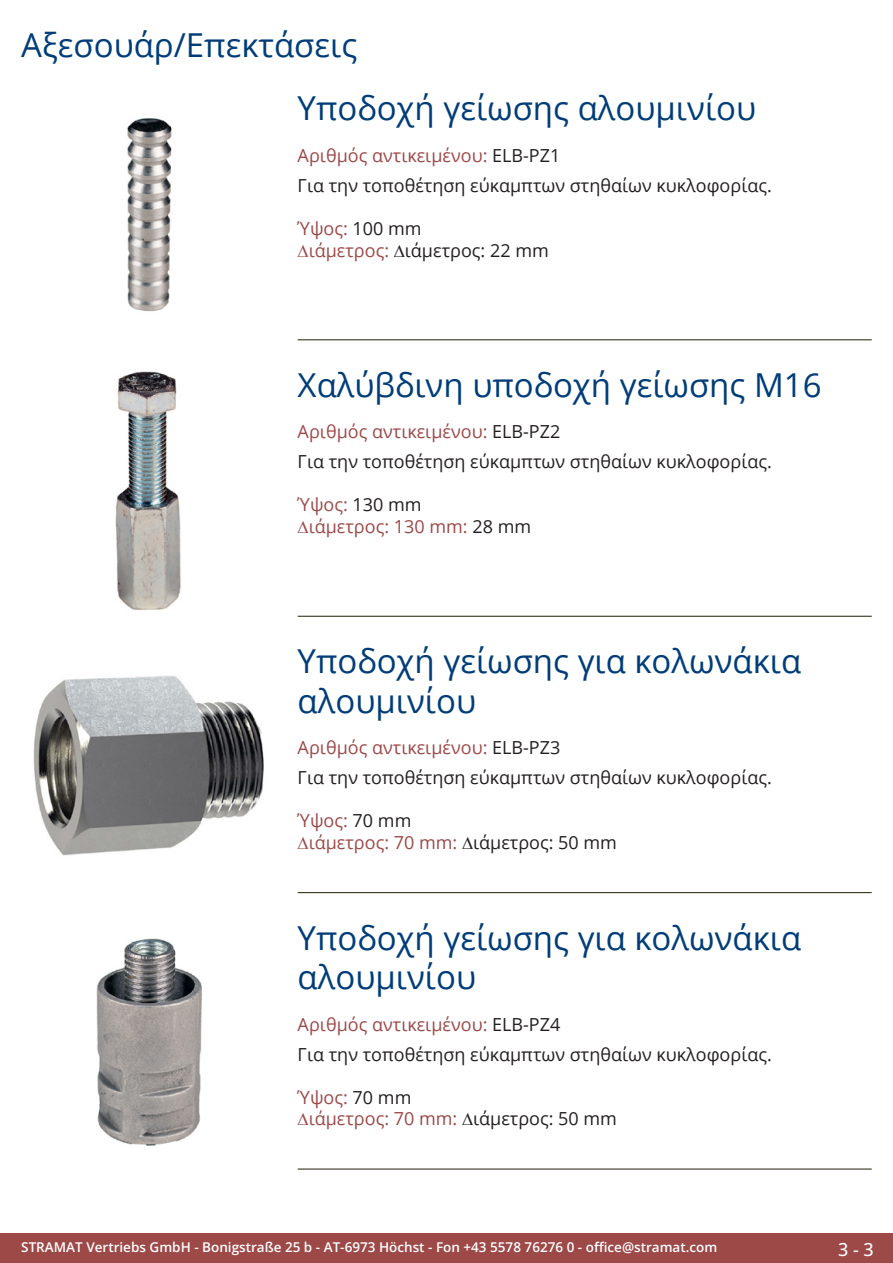
<style>
.page{position:relative;width:893px;height:1263px;background:#fff}
.page>*{position:absolute;margin:0;border:0;box-sizing:border-box;transform-origin:0 0}
.Produkttitel{font:33px/39.6px "Open Sans";color:#003d78}
.RastTitel{font:33px "Open Sans";color:#003d78}
.Beschreibung_Text{font:18px/21.6px "Open Sans";color:#231f20}
.TechDaten_Überschrif{font:18px "Open Sans";color:#9c4948}
.Beschreibung_Text-2{font:18px/21.6px "Open Sans";color:#9c4948}
.t1{font:500 18px "Open Sans";color:#fff}
.t2{font:600 13.5px "Open Sans";color:#fff}
.s1{color:#231f20}
.s2{color:#9c4948}
</style>
<div class="page">
<div style="left:0;top:1233px;width:893px;height:30px;background:#9c4948"></div>
<hr style="left:298px;top:340px;width:574px;height:1px;background:#201d08">
<hr style="left:298px;top:616px;width:574px;height:1px;background:#201d08">
<hr style="left:298px;top:892px;width:574px;height:1px;background:#201d08">
<hr style="left:298px;top:1169px;width:574px;height:1px;background:#201d08">
<img style="left:127px;top:118px;width:45px;height:194px">
<img style="left:115px;top:371px;width:66px;height:239px">
<img style="left:33px;top:676px;width:231px;height:180px">
<img style="left:96px;top:938px;width:106px;height:208px">
<p class="RastTitel" style="left:21px;top:22px;width:338px">Αξεσουάρ/Επεκτάσεις</p>
<p class="Produkttitel" style="left:298px;top:88px;width:460px">Υποδοχή γείωσης αλουμινίου</p>
<p class="TechDaten_Überschrif" style="left:298px;top:143px;width:264px">Αριθμός αντικειμένου: <span class="s1">ELB-PZ1</span></p>
<p class="Beschreibung_Text" style="left:298px;top:174px;width:476px">Για την τοποθέτηση εύκαμπτων στηθαίων κυκλοφορίας.</p>
<p class="Beschreibung_Text" style="left:309px;top:217px;width:242px;text-indent:-11px"><span class="s2">Ύψος:</span> 100 mm<br><span class="s2">ιάμετρος:</span> ιάμετρος: 22 mm</p>
<p class="Produkttitel" style="left:298px;top:364px;width:525px">Χαλύβδινη υποδοχή γείωσης M16</p>
<p class="TechDaten_Überschrif" style="left:298px;top:420px;width:264px">Αριθμός αντικειμένου: <span class="s1">ELB-PZ2</span></p>
<p class="Beschreibung_Text" style="left:298px;top:450px;width:476px">Για την τοποθέτηση εύκαμπτων στηθαίων κυκλοφορίας.</p>
<p class="Beschreibung_Text-2" style="left:309px;top:494px;width:224px;text-indent:-11px">Ύψος: <span class="s1">130 mm<br></span>ιάμετρος: 130 mm: <span class="s1">28 mm</span></p>
<p class="Produkttitel" style="left:298px;top:640px;width:505px">Υποδοχή γείωσης για κολωνάκια αλουμινίου</p>
<p class="TechDaten_Überschrif" style="left:298px;top:735px;width:264px">Αριθμός αντικειμένου: <span class="s1">ELB-PZ3</span></p>
<p class="Beschreibung_Text" style="left:298px;top:766px;width:476px">Για την τοποθέτηση εύκαμπτων στηθαίων κυκλοφορίας.</p>
<p class="Beschreibung_Text-2" style="left:309px;top:810px;width:310px;text-indent:-11px">Ύψος: <span class="s1">70 mm<br></span>ιάμετρος: 70 mm: <span class="s1">ιάμετρος: 50 mm</span></p>
<p class="Produkttitel" style="left:298px;top:917px;width:505px">Υποδοχή γείωσης για κολωνάκια αλουμινίου</p>
<p class="TechDaten_Überschrif" style="left:298px;top:1012px;width:264px">Αριθμός αντικειμένου: <span class="s1">ELB-PZ4</span></p>
<p class="Beschreibung_Text" style="left:298px;top:1043px;width:476px">Για την τοποθέτηση εύκαμπτων στηθαίων κυκλοφορίας.</p>
<p class="Beschreibung_Text-2" style="left:309px;top:1086px;width:310px;text-indent:-11px">Ύψος: <span class="s1">70 mm<br></span>ιάμετρος: 70 mm: <span class="s1">ιάμετρος: 50 mm</span></p>
<p class="t2" style="left:21px;top:1238px;width:698px">STRAMAT Vertriebs GmbH - Bonigstraße 25 b - AT-6973 Höchst - Fon +43 5578 76276 0 - office@stramat.com</p>
<p class="t1" style="left:838px;top:1237px;width:37px">3 - 3</p>
</div>
